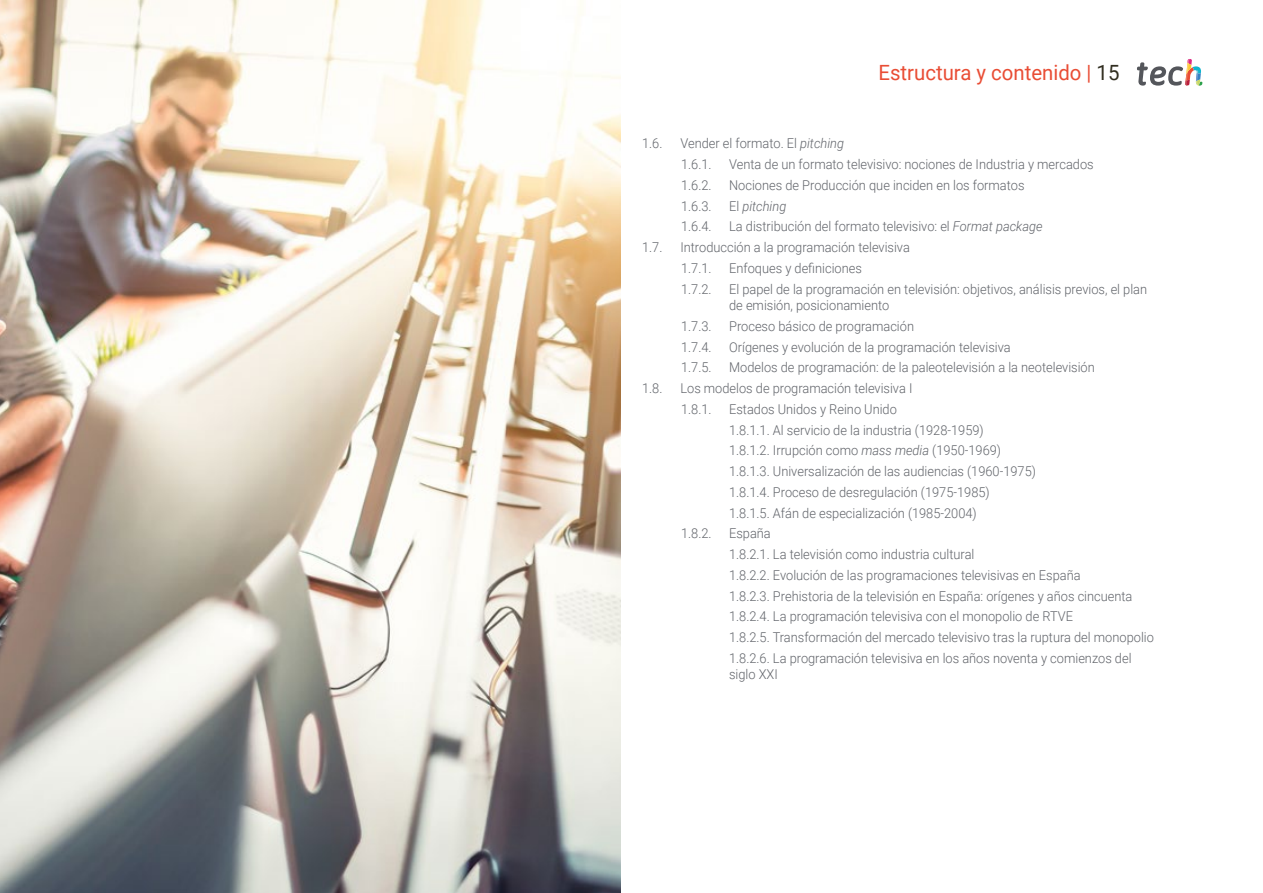
<style>
.page{position:relative;width:1263px;height:893px;background:#fff}
.page>*{position:absolute;margin:0;border:0;box-sizing:border-box;transform-origin:0 0}
.t1{font:21px "Roboto";color:#e94d35}
.t2{font:300 13.5px/20.7px "Roboto";color:#61646a;scale:.95 1}
.t3{font:italic 300 13.5px "Roboto";color:#61646a;scale:.95 1}
.s1{color:#312e20}
.s2{font-style:italic}
.s3{font-style:normal}
</style>
<div class="page">
<svg style="left:1137px;top:59px;width:65px;height:27px"></svg>
<img style="left:0;top:0;width:621px;height:893px">
<h1 class="t1" style="left:878px;top:57px;width:242px">Estructura y contenido | <span class="s1">15</span></h1>
<p class="t2" style="left:642px;top:133px;width:23px">1.6.</p>
<p class="t2" style="left:680px;top:133px;width:174px">Vender el formato. El <span class="s2">pitching<br></span>1.6.1.</p>
<p class="t2" style="left:729px;top:153px;width:385px">Venta de un formato televisivo: nociones de Industria y mercados</p>
<p class="t2" style="left:681px;top:174px;width:34px">1.6.2.</p>
<p class="t2" style="left:729px;top:174px;width:312px">Nociones de Producción que inciden en los formatos</p>
<p class="t2" style="left:681px;top:195px;width:34px">1.6.3.</p>
<p class="t3" style="left:729px;top:196px;width:62px"><span class="s3">El</span> pitching</p>
<p class="t2" style="left:681px;top:216px;width:34px">1.6.4.</p>
<p class="t2" style="left:729px;top:216px;width:331px">La distribución del formato televisivo: el <span class="s2">Format package</span></p>
<p class="t2" style="left:642px;top:236px;width:23px">1.7.</p>
<p class="t2" style="left:680px;top:236px;width:243px">Introducción a la programación televisiva<br>1.7.1.</p>
<p class="t2" style="left:729px;top:257px;width:141px">Enfoques y definiciones</p>
<p class="t2" style="left:681px;top:278px;width:34px">1.7.2.</p>
<p class="t2" style="left:729px;top:280px;width:441px;line-height:16.5px">El papel de la programación en televisión: objetivos, análisis previos, el plan de emisión, posicionamiento</p>
<p class="t2" style="left:681px;top:315px;width:34px">1.7.3.</p>
<p class="t2" style="left:729px;top:315px;width:196px">Proceso básico de programación</p>
<p class="t2" style="left:681px;top:336px;width:34px">1.7.4.</p>
<p class="t2" style="left:729px;top:336px;width:298px">Orígenes y evolución de la programación televisiva</p>
<p class="t2" style="left:681px;top:357px;width:34px">1.7.5.</p>
<p class="t2" style="left:729px;top:357px;width:386px">Modelos de programación: de la paleotelevisión a la neotelevisión</p>
<p class="t2" style="left:642px;top:377px;width:23px">1.8.</p>
<p class="t2" style="left:680px;top:377px;width:246px">Los modelos de programación televisiva I<br>1.8.1.</p>
<p class="t2" style="left:729px;top:398px;width:324px">Estados Unidos y Reino Unido<br>1.8.1.1. Al servicio de la industria (1928-1959)<br>1.8.1.2. Irrupción como <span class="s2">mass media</span> (1950-1969)<br>1.8.1.3. Universalización de las audiencias (1960-1975)<br>1.8.1.4. Proceso de desregulación (1975-1985)<br>1.8.1.5. Afán de especialización (1985-2004)</p>
<p class="t2" style="left:681px;top:523px;width:34px">1.8.2.</p>
<p class="t2" style="left:729px;top:523px;width:449px">España<br>1.8.2.1. La televisión como industria cultural<br>1.8.2.2. Evolución de las programaciones televisivas en España<br>1.8.2.3. Prehistoria de la televisión en España: orígenes y años cincuenta 1.8.2.4. La programación televisiva con el monopolio de RTVE<br>1.8.2.5. Transformación del mercado televisivo tras la ruptura del monopolio 1.8.2.6. La programación televisiva en los años noventa y comienzos del</p>
<p class="t2" style="left:729px;top:664px;width:53px">siglo XXI</p>
</div>
